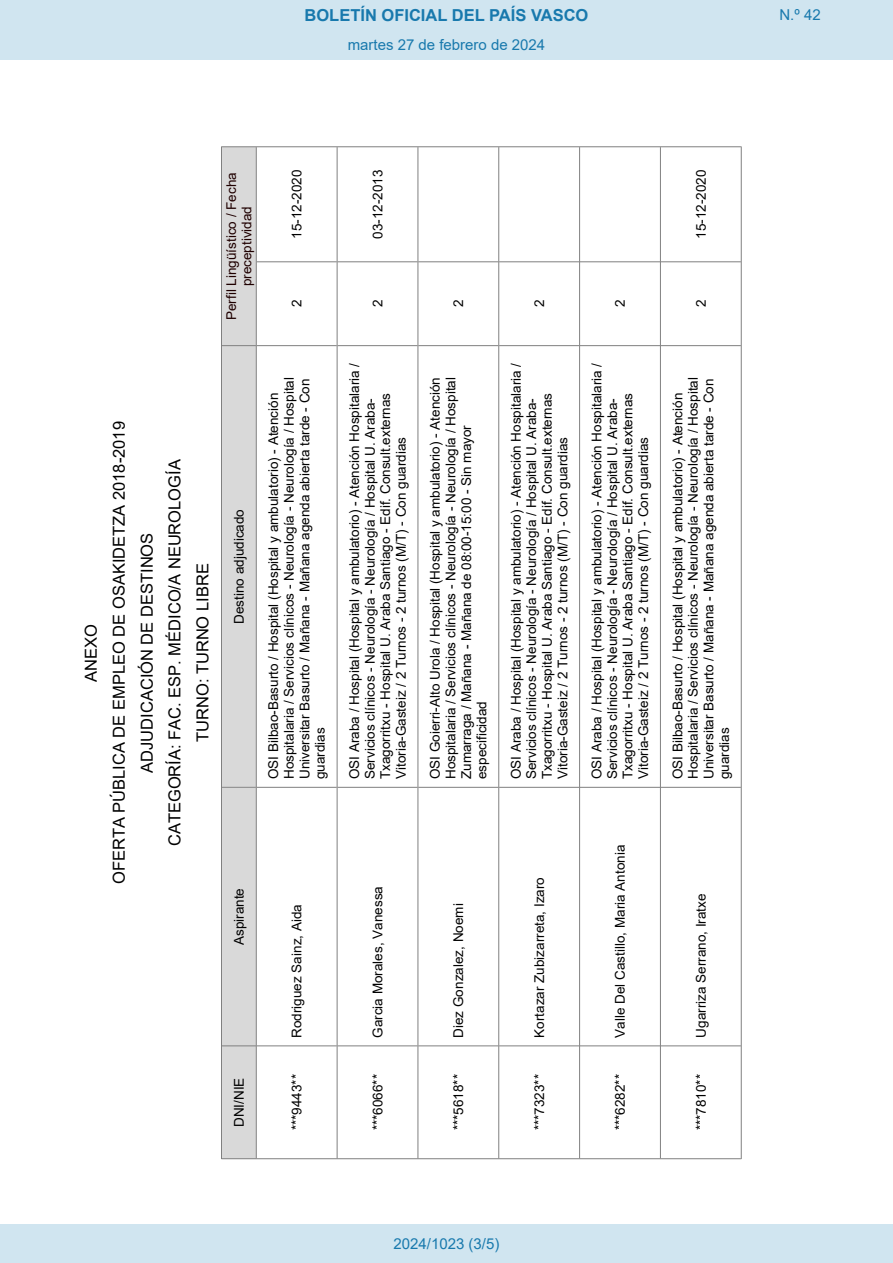
<style>
.page{position:relative;width:893px;height:1263px;background:#fff}
.page>*{position:absolute;margin:0;border:0;box-sizing:border-box;transform-origin:0 0}
.t1{font:16.5px/27.9px "Arial";color:#000;text-align:center}
.t2{font:700 16.5px "Arial";color:#1879ad}
.Paginacion_Centro{font:15px "Arial";color:#1879ad}
.t3{font:13.5px/15.5px "Arial";color:#000}
.t4{font:13.5px/15.5px "Arial";color:#1f0000;text-align:center}
</style>
<div class="page">
<div style="left:222px;top:1046px;width:34px;height:112px;background:#d9d9d9"></div>
<div style="left:222px;top:788px;width:34px;height:257px;background:#d9d9d9"></div>
<div style="left:222px;top:346px;width:34px;height:441px;background:#d9d9d9"></div>
<div style="left:222px;top:147px;width:34px;height:198px;background:#d9d9d9"></div>
<hr style="left:222px;top:1158px;width:519px;height:1px;background:#808080">
<hr style="left:222px;top:1045px;width:34px;height:1px;background:#808080">
<hr style="left:257px;top:1045px;width:80px;height:1px;background:#808080">
<hr style="left:337px;top:1045px;width:81px;height:1px;background:#808080">
<hr style="left:418px;top:1045px;width:80px;height:1px;background:#808080">
<hr style="left:499px;top:1045px;width:80px;height:1px;background:#808080">
<hr style="left:580px;top:1045px;width:80px;height:1px;background:#808080">
<hr style="left:661px;top:1045px;width:80px;height:1px;background:#808080">
<hr style="left:222px;top:787px;width:34px;height:1px;background:#808080">
<hr style="left:257px;top:787px;width:80px;height:1px;background:#808080">
<hr style="left:337px;top:787px;width:81px;height:1px;background:#808080">
<hr style="left:418px;top:787px;width:80px;height:1px;background:#808080">
<hr style="left:499px;top:787px;width:80px;height:1px;background:#808080">
<hr style="left:580px;top:787px;width:80px;height:1px;background:#808080">
<hr style="left:661px;top:787px;width:80px;height:1px;background:#808080">
<hr style="left:222px;top:345px;width:34px;height:1px;background:#808080">
<hr style="left:257px;top:345px;width:80px;height:1px;background:#808080">
<hr style="left:337px;top:345px;width:81px;height:1px;background:#808080">
<hr style="left:418px;top:345px;width:80px;height:1px;background:#808080">
<hr style="left:499px;top:345px;width:80px;height:1px;background:#808080">
<hr style="left:580px;top:345px;width:80px;height:1px;background:#808080">
<hr style="left:661px;top:345px;width:80px;height:1px;background:#808080">
<hr style="left:222px;top:146px;width:519px;height:1px;background:#808080">
<hr style="left:257px;top:261px;width:80px;height:1px;background:#808080">
<hr style="left:337px;top:261px;width:81px;height:1px;background:#808080">
<hr style="left:418px;top:261px;width:80px;height:1px;background:#808080">
<hr style="left:499px;top:261px;width:80px;height:1px;background:#808080">
<hr style="left:580px;top:261px;width:80px;height:1px;background:#808080">
<hr style="left:661px;top:261px;width:80px;height:1px;background:#808080">
<hr style="left:221px;top:146px;width:1px;height:1013px;background:#808080">
<hr style="left:256px;top:147px;width:1px;height:1011px;background:#808080">
<hr style="left:337px;top:147px;width:1px;height:1011px;background:#808080">
<hr style="left:418px;top:147px;width:1px;height:1011px;background:#808080">
<hr style="left:498px;top:147px;width:1px;height:1011px;background:#808080">
<hr style="left:579px;top:147px;width:1px;height:1011px;background:#808080">
<hr style="left:660px;top:147px;width:1px;height:1011px;background:#808080">
<hr style="left:741px;top:146px;width:1px;height:1013px;background:#808080">
<div style="left:0;top:0;width:893px;height:60px;background:#d0e5f0"></div>
<div style="left:0;top:1225px;width:893px;height:38px;background:#d0e5f0"></div>
<p class="t2" style="left:305px;top:3px;width:285px">BOLETÍN OFICIAL DEL PAÍS VASCO</p>
<p class="Paginacion_Centro" style="left:779px;top:5px;width:43px">N.º 42</p>
<p class="Paginacion_Centro" style="left:348px;top:35px;width:199px">martes 27 de febrero de 2024</p>
<p class="t4" style="left:223px;top:320px;width:149px;rotate:-90deg">Perfil Lingüístico / Fecha preceptividad</p>
<p class="t3" style="left:289px;top:239px;width:71px;rotate:-90deg">15-12-2020</p>
<p class="t3" style="left:289px;top:307px;width:9px;rotate:-90deg">2</p>
<p class="t1" style="left:77px;top:884px;width:464px;rotate:-90deg">ANEXO<br>OFERTA PÚBLICA DE EMPLEO DE OSAKIDETZA 2018-2019<br>ADJUDICACIÓN DE DESTINOS<br>CATEGORÍA: FAC. ESP. MÉDICO/A NEUROLOGÍA<br>TURNO: TURNO LIBRE</p>
<p class="t3" style="left:231px;top:624px;width:116px;rotate:-90deg">Destino adjudicado</p>
<p class="t3" style="left:266px;top:779px;width:404px;rotate:-90deg">OSI Bilbao-Basurto / Hospital (Hospital y ambulatorio) - Atención Hospitalaria / Servicios clínicos - Neurología - Neurología / Hospital Universitar Basurto / Mañana - Mañana agenda abierta tarde - Con guardias</p>
<p class="t3" style="left:231px;top:945px;width:59px;rotate:-90deg">Aspirante</p>
<p class="t3" style="left:231px;top:1127px;width:51px;rotate:-90deg">DNI/NIE</p>
<p class="t3" style="left:289px;top:1038px;width:135px;rotate:-90deg">Rodriguez Sainz, Aida</p>
<p class="t3" style="left:289px;top:1130px;width:58px;rotate:-90deg">***9443**</p>
<p class="t3" style="left:370px;top:239px;width:71px;rotate:-90deg">03-12-2013</p>
<p class="t3" style="left:370px;top:307px;width:9px;rotate:-90deg">2</p>
<p class="t3" style="left:451px;top:307px;width:9px;rotate:-90deg">2</p>
<p class="t3" style="left:347px;top:779px;width:418px;rotate:-90deg">OSI Araba / Hospital (Hospital y ambulatorio) - Atención Hospitalaria / Servicios clínicos - Neurología - Neurología / Hospital U. Araba-Txagorritxu - Hospital U. Araba Santiago - Edif. Consult.externas Vitoria-Gasteiz / 2 Turnos - 2 turnos (M/T) - Con guardias</p>
<p class="t3" style="left:427px;top:779px;width:404px;rotate:-90deg">OSI Goierri-Alto Urola / Hospital (Hospital y ambulatorio) - Atención Hospitalaria / Servicios clínicos - Neurología - Neurología / Hospital Zumarraga / Mañana - Mañana de 08:00-15:00 - Sin mayor especificidad</p>
<p class="t3" style="left:370px;top:1038px;width:153px;rotate:-90deg">Garcia Morales, Vanessa</p>
<p class="t3" style="left:370px;top:1130px;width:58px;rotate:-90deg">***6066**</p>
<p class="t3" style="left:451px;top:1038px;width:136px;rotate:-90deg">Diez Gonzalez, Noemi</p>
<p class="t3" style="left:451px;top:1130px;width:58px;rotate:-90deg">***5618**</p>
<p class="t3" style="left:693px;top:239px;width:71px;rotate:-90deg">15-12-2020</p>
<p class="t3" style="left:531px;top:307px;width:9px;rotate:-90deg">2</p>
<p class="t3" style="left:612px;top:307px;width:9px;rotate:-90deg">2</p>
<p class="t3" style="left:693px;top:307px;width:9px;rotate:-90deg">2</p>
<p class="t3" style="left:508px;top:779px;width:418px;rotate:-90deg">OSI Araba / Hospital (Hospital y ambulatorio) - Atención Hospitalaria / Servicios clínicos - Neurología - Neurología / Hospital U. Araba-Txagorritxu - Hospital U. Araba Santiago - Edif. Consult.externas Vitoria-Gasteiz / 2 Turnos - 2 turnos (M/T) - Con guardias</p>
<p class="t3" style="left:589px;top:779px;width:418px;rotate:-90deg">OSI Araba / Hospital (Hospital y ambulatorio) - Atención Hospitalaria / Servicios clínicos - Neurología - Neurología / Hospital U. Araba-Txagorritxu - Hospital U. Araba Santiago - Edif. Consult.externas Vitoria-Gasteiz / 2 Turnos - 2 turnos (M/T) - Con guardias</p>
<p class="t3" style="left:670px;top:779px;width:404px;rotate:-90deg">OSI Bilbao-Basurto / Hospital (Hospital y ambulatorio) - Atención Hospitalaria / Servicios clínicos - Neurología - Neurología / Hospital Universitar Basurto / Mañana - Mañana agenda abierta tarde - Con guardias</p>
<p class="t3" style="left:531px;top:1038px;width:162px;rotate:-90deg">Kortazar Zubizarreta, Izaro</p>
<p class="t3" style="left:531px;top:1130px;width:58px;rotate:-90deg">***7323**</p>
<p class="t3" style="left:612px;top:1038px;width:194px;rotate:-90deg">Valle Del Castillo, Maria Antonia</p>
<p class="t3" style="left:612px;top:1130px;width:58px;rotate:-90deg">***6282**</p>
<p class="t3" style="left:693px;top:1038px;width:146px;rotate:-90deg">Ugarriza Serrano, Iratxe</p>
<p class="t3" style="left:693px;top:1130px;width:58px;rotate:-90deg">***7810**</p>
<p class="Paginacion_Centro" style="left:393px;top:1234px;width:107px">2024/1023 (3/5)</p>
</div>
